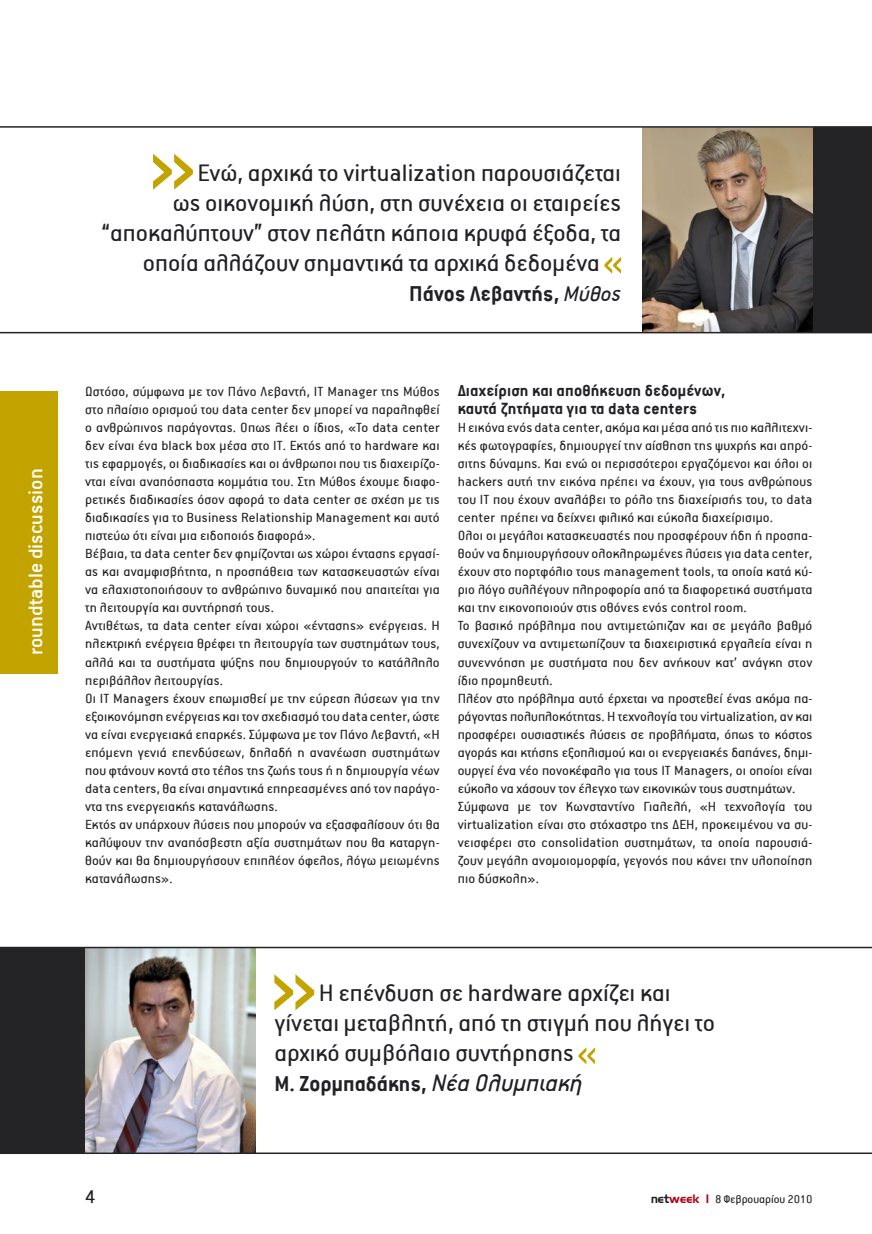
<style>
.page{position:relative;width:872px;height:1234px;background:#fff}
.page>*{position:absolute;margin:0;border:0;box-sizing:border-box;transform-origin:0 0}
.t1{font:27px/30px "PF Premier Text";color:#212125}
.t2{font:700 24px "PF Premier Text";color:#212125}
.t3{font:500 22.5px "PF Premier Text";color:#fff}
.t4{font:21px "PF Premier Display";color:#212125}
.t5{font:700 18px/18px "PF Premier Text";letter-spacing:.01em;color:#212125}
.t6{font:15px/18px "PF Premier Text";letter-spacing:.01em;color:#212125}
.t7{font:12.75px "PF Premier Text";color:#212125}
.s1{font-weight:400;font-style:italic}
.s2{font-weight:400;font-style:italic;font-size:27px}
.s3{font-family:"UB Omnius"}
.s4{font-family:"UB Omnius";color:#b30215}
</style>
<div class="page">
<div style="left:798px;top:128px;width:74px;height:204px;background:#242427"></div>
<div style="left:0;top:948px;width:165px;height:204px;background:#242427"></div>
<div style="left:0;top:391px;width:58px;height:282px;background:#c2a300"></div>
<img style="left:642px;top:128px;width:170px;height:204px">
<svg style="left:153px;top:154px;width:40px;height:36px"></svg>
<svg style="left:604px;top:257px;width:17px;height:17px"></svg>
<hr style="left:0;top:126px;width:872px;height:2px;background:#242427">
<hr style="left:0;top:332px;width:872px;height:1px;background:#242427">
<img style="left:85px;top:948px;width:170px;height:204px">
<hr style="left:0;top:946px;width:872px;height:2px;background:#242427">
<hr style="left:0;top:1152px;width:872px;height:1px;background:#242427">
<svg style="left:274px;top:974px;width:40px;height:36px"></svg>
<svg style="left:578px;top:1047px;width:17px;height:17px"></svg>
<h3 class="t3" style="left:24px;top:655px;width:188px;rotate:-90deg">roundtable discussion</h3>
<h1 class="t1" style="left:197px;top:157px;width:425px">Ενώ, αρχικά το virtualization παρουσιάζεται</h1>
<h1 class="t1" style="left:173px;top:187px;width:450px">ως οικονοµική λύση, στη συνέχεια οι εταιρείες</h1>
<h1 class="t1" style="left:102px;top:217px;width:520px">“αποκαλύπτουν” στον πελάτη κάποια κρυφά έξοδα, τα</h1>
<h1 class="t1" style="left:143px;top:247px;width:458px">οποία αλλάζουν σηµαντικά τα αρχικά δεδοµένα</h1>
<h2 class="t2" style="left:409px;top:281px;width:213px">Πάνος Λεβαντής, <span class="s1">Μύθος</span></h2>
<p class="t6" style="left:85px;top:382px;width:356px">Ωστόσο, σύµφωνα µε τον Πάνο Λεβαντή, IT Manager της Μύθος στο πλαίσιο ορισµού του data center δεν µπορεί να παραληφθεί ο ανθρώπινος παράγοντας. Οπως λέει ο ίδιος, «Το data center δεν είναι ένα black box µέσα στο IT. Εκτός από το hardware και τις εφαρµογές, οι διαδικασίες και οι άνθρωποι που τις διαχειρίζο&shy;νται είναι αναπόσπαστα κοµµάτια του. Στη Μύθος έχουµε διαφο&shy;ρετικές διαδικασίες όσον αφορά το data center σε σχέση µε τις διαδικασίες για το Business Relationship Management και αυτό πιστεύω ότι είναι µια ειδοποιός διαφορά».<br>Βέβαια, τα data center δεν φηµίζονται ως χώροι έντασης εργασί&shy;ας και αναµφισβήτητα, η προσπάθεια των κατασκευαστών είναι να ελαχιστοποιήσουν το ανθρώπινο δυναµικό που απαιτείται για τη λειτουργία και συντήρησή τους.<br>Αντιθέτως, τα data center είναι χώροι «έντασης» ενέργειας. Η ηλεκτρική ενέργεια θρέφει τη λειτουργία των συστηµάτων τους, αλλά και τα συστήµατα ψύξης που δηµιουργούν το κατάλληλο περιβάλλον λειτουργίας.<br>Οι IT Managers έχουν επωµισθεί µε την εύρεση λύσεων για την εξοικονόµηση ενέργειας και τον σχεδιασµό του data center, ώστε να είναι ενεργειακά επαρκές. Σύµφωνα µε τον Πάνο Λεβαντή, «Η επόµενη γενιά επενδύσεων, δηλαδή η ανανέωση συστηµάτων που φτάνουν κοντά στο τέλος της ζωής τους ή η δηµιουργία νέων data centers, θα είναι σηµαντικά επηρεασµένες από τον παράγο&shy;ντα της ενεργειακής κατανάλωσης.<br>Εκτός αν υπάρχουν λύσεις που µπορούν να εξασφαλίσουν ότι θα καλύψουν την αναπόσβεστη αξία συστηµάτων που θα καταργη&shy;θούν και θα δηµιουργήσουν επιπλέον όφελος, λόγω µειωµένης κατανάλωσης».</p>
<p class="t5" style="left:458px;top:382px;width:269px">Διαχείριση και αποθήκευση δεδοµένων, καυτά ζητήµατα για τα data centers</p>
<p class="t6" style="left:458px;top:418px;width:356px">Η εικόνα ενός data center, ακόµα και µέσα από τις πιο καλλιτεχνι&shy;κές φωτογραφίες, δηµιουργεί την αίσθηση της ψυχρής και απρό&shy;σιτης δύναµης. Και ενώ οι περισσότεροι εργαζόµενοι και όλοι οι hackers αυτή την εικόνα πρέπει να έχουν, για τους ανθρώπους του IT που έχουν αναλάβει το ρόλο της διαχείρισής του, το data center πρέπει να δείχνει φιλικό και εύκολα διαχείρισιµο.<br>Ολοι οι µεγάλοι κατασκευαστές που προσφέρουν ήδη ή προσπα&shy;θούν να δηµιουργήσουν ολοκληρωµένες λύσεις για data center, έχουν στο πορτφόλιο τους management tools, τα οποία κατά κύ&shy;ριο λόγο συλλέγουν πληροφορία από τα διαφορετικά συστήµατα και την εικονοποιούν στις οθόνες ενός control room.<br>Το βασικό πρόβληµα που αντιµετώπιζαν και σε µεγάλο βαθµό συνεχίζουν να αντιµετωπίζουν τα διαχειριστικά εργαλεία είναι η συνεννόηση µε συστήµατα που δεν ανήκουν κατ’ ανάγκη στον ίδιο προµηθευτή.<br>Πλέον στο πρόβληµα αυτό έρχεται να προστεθεί ένας ακόµα πα&shy;ράγοντας πολυπλοκότητας. Η τεχνολογία του virtualization, αν και προσφέρει ουσιαστικές λύσεις σε προβλήµατα, όπως το κόστος αγοράς και κτήσης εξοπλισµού και οι ενεργειακές δαπάνες, δηµι&shy;ουργεί ένα νέο πονοκέφαλο για τους IT Managers, οι οποίοι είναι εύκολο να χάσουν τον έλεγχο των εικονικών τους συστηµάτων.<br>Σύµφωνα µε τον Κωνσταντίνο Γιαλελή, «Η τεχνολογία του virtualization είναι στο στόχαστρο της ΔΕΗ, προκειµένου να συ&shy;νεισφέρει στο consolidation συστηµάτων, τα οποία παρουσιά&shy;ζουν µεγάλη ανοµοιοµορφία, γεγονός που κάνει την υλοποίηση πιο δύσκολη».</p>
<h1 class="t1" style="left:274px;top:977px;width:442px;text-indent:45px">Η επένδυση σε hardware αρχίζει και γίνεται µεταβλητή, από τη στιγµή που λήγει το αρχικό συµβόλαιο συντήρησης</h1>
<h2 class="t2" style="left:274px;top:1071px;width:310px">Μ. Ζορµπαδάκης, <span class="s2">Νέα Ολυµπιακή</span></h2>
<h3 class="t4" style="left:85px;top:1188px;width:12px">4</h3>
<p class="t7" style="left:650px;top:1192px;width:164px"><span class="s3">net</span><span class="s4">week I</span> 8 Φεβρουαρίου 2010</p>
</div>
